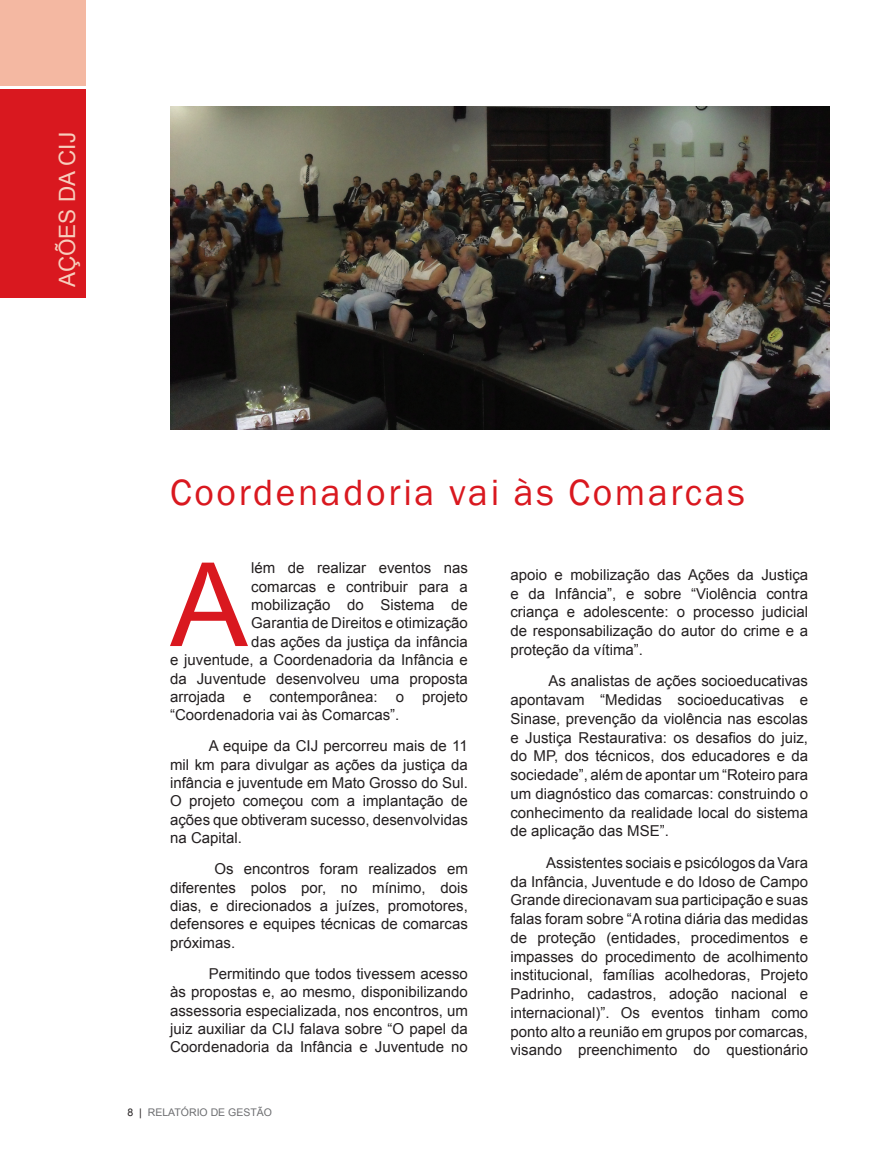
<style>
.page{position:relative;width:872px;height:1149px;background:#fff}
.page>*{position:absolute;margin:0;border:0;box-sizing:border-box;transform-origin:0 0}
.t1{font:116.4px "Arial";color:#d9181f}
.t2{font:37.5px "Franklin Gothic";letter-spacing:.07em;color:#d9181f}
.t3{font:22.5px "Arial";color:#f7cebd}
.t4{font:15px/18.8px "Arial";color:#231f20;text-align:justify}
.t5{font:10.5px "Arial";color:#6c6d70}
.s1{color:#231f20}
</style>
<div class="page">
<div style="left:0;top:0;width:85px;height:85px;background:#f4b8a2"></div>
<div style="left:0;top:89px;width:85px;height:209px;background:#d9181f"></div>
<img style="left:170px;top:106px;width:659px;height:323px">
<h3 class="t3" style="left:52px;top:287px;width:157px;rotate:-90deg">AÇÕES DA CIJ</h3>
<h2 class="t2" style="left:170px;top:468px;width:576px">Coordenadoria vai às Comarcas</h2>
<h1 class="t1" style="left:170px;top:528px;width:79px">A</h1>
<p class="t4" style="left:251px;top:558px;width:218px">lém de realizar eventos nas</p>
<p class="t4" style="left:251px;top:577px;width:218px">comarcas e contribuir para a</p>
<p class="t4" style="left:251px;top:595px;width:218px">mobilização do Sistema de</p>
<p class="t4" style="left:251px;top:613px;width:218px">Garantia de Direitos e otimização</p>
<p class="t4" style="left:251px;top:632px;width:218px">das ações da justiça da infância</p>
<p class="t4" style="left:170px;top:650px;width:299px">e juventude, a Coordenadoria da Infância e</p>
<p class="t4" style="left:170px;top:668px;width:299px">da Juventude desenvolveu uma proposta</p>
<p class="t4" style="left:170px;top:687px;width:299px">arrojada e contemporânea: o projeto</p>
<p class="t4" style="left:170px;top:705px;width:231px">“Coordenadoria vai às Comarcas”.</p>
<p class="t4" style="left:170px;top:736px;width:299px;line-height:18.3px;text-indent:39px">A equipe da CIJ percorreu mais de 11 mil km para divulgar as ações da justiça da infância e juventude em Mato Grosso do Sul.<br>O projeto começou com a implantação de ações que obtiveram sucesso, desenvolvidas na Capital.</p>
<p class="t4" style="left:170px;top:859px;width:299px;line-height:18.3px;text-indent:44px">Os encontros foram realizados em diferentes polos por, no mínimo, dois dias, e direcionados a juízes, promotores, defensores e equipes técnicas de comarcas próximas.</p>
<p class="t4" style="left:170px;top:964px;width:299px;line-height:18.3px;text-indent:39px">Permitindo que todos tivessem acesso às propostas e, ao mesmo, disponibilizando assessoria especializada, nos encontros, um juiz auxiliar da CIJ falava sobre “O papel da Coordenadoria da Infância e Juventude no</p>
<p class="t5" style="left:128px;top:1105px;width:146px"><span class="s1">8 |</span> RELATÓRIO DE GESTÃO</p>
<p class="t4" style="left:510px;top:565px;width:299px">apoio e mobilização das Ações da Justiça e da Infância”, e sobre “Violência contra criança e adolescente: o processo judicial de responsabilização do autor do crime e a proteção da vítima”.</p>
<p class="t4" style="left:510px;top:671px;width:299px;text-indent:38px">As analistas de ações socioeducativas apontavam “Medidas socioeducativas e Sinase, prevenção da violência nas escolas e Justiça Restaurativa: os desafios do juiz, do MP, dos técnicos, dos educadores e da sociedade”, além de apontar um “Roteiro para um diagnóstico das comarcas: construindo o conhecimento da realidade local do sistema de aplicação das MSE”.</p>
<p class="t4" style="left:510px;top:853px;width:299px;text-indent:36px">Assistentes sociais e psicólogos da Vara da Infância, Juventude e do Idoso de Campo Grande direcionavam sua participação e suas falas foram sobre “A rotina diária das medidas de proteção (entidades, procedimentos e impasses do procedimento de acolhimento institucional, famílias acolhedoras, Projeto Padrinho, cadastros, adoção nacional e internacional)”. Os eventos tinham como ponto alto a reunião em grupos por comarcas, visando preenchimento do questionário</p>
</div>
